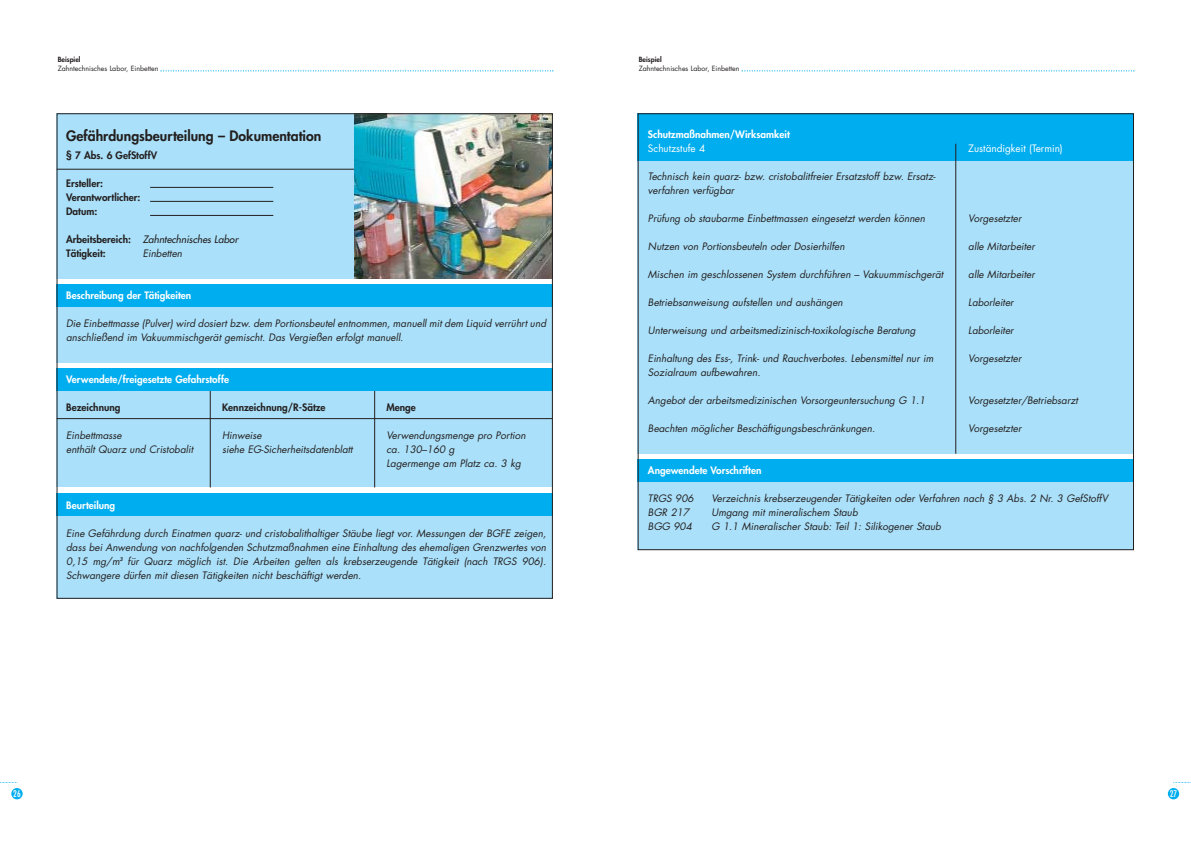
<style>
.page{position:relative;width:1191px;height:842px;background:#fff}
.page>*{position:absolute;margin:0;border:0;box-sizing:border-box;transform-origin:0 0}
.t1{font:800 14px "Futura";color:#231f1f}
.t2{font:italic 10px/14px "Futura";color:#231f1f}
.t3{font:800 10px/14px "Futura";color:#231f1f}
.t4{font:800 10px "Futura";color:#fff}
.t5{font:10px "Futura";color:#fff}
.t6{font:condensed 9px "Futura";color:#fff}
.t7{font:7px "Futura";color:#231f1f}
.t8{font:800 7px "Futura";color:#231f1f}
.s1{font-weight:400;font-style:italic}
</style>
<div class="page">
<svg style="left:1173px;top:782px;width:18px;height:1px"></svg>
<div style="left:1168px;top:788px;width:11px;height:11px;background:#00adef;border-radius:50%"></div>
<svg style="left:0;top:782px;width:18px;height:1px"></svg>
<div style="left:11px;top:788px;width:12px;height:11px;background:#00adef;border-radius:50%"></div>
<div style="left:57px;top:369px;width:496px;height:118px;background:#aae0f9"></div>
<div style="left:57px;top:500px;width:496px;height:99px;background:#aae0f9"></div>
<div style="left:57px;top:289px;width:496px;height:74px;background:#aae0f9"></div>
<div style="left:57px;top:284px;width:496px;height:23px;background:#00adef"></div>
<div style="left:57px;top:368px;width:496px;height:23px;background:#00adef"></div>
<div style="left:57px;top:493px;width:496px;height:23px;background:#00adef"></div>
<div style="left:57px;top:113px;width:496px;height:165px;background:#aae0f9"></div>
<hr style="left:57px;top:169px;width:496px;height:1px;background:#231f1f">
<hr style="left:57px;top:418px;width:496px;height:1px;background:#231f1f">
<hr style="left:210px;top:391px;width:1px;height:96px;background:#231f1f">
<hr style="left:374px;top:391px;width:1px;height:96px;background:#231f1f">
<img style="left:355px;top:115px;width:196px;height:163px">
<hr style="left:150px;top:187px;width:123px;height:1px;background:#231f1f">
<hr style="left:150px;top:201px;width:123px;height:1px;background:#231f1f">
<hr style="left:150px;top:215px;width:123px;height:1px;background:#231f1f">
<div style="left:638px;top:160px;width:496px;height:294px;background:#aae0f9"></div>
<div style="left:638px;top:113px;width:496px;height:48px;background:#00adef"></div>
<div style="left:638px;top:480px;width:496px;height:70px;background:#aae0f9"></div>
<div style="left:638px;top:459px;width:496px;height:23px;background:#00adef"></div>
<hr style="left:955px;top:144px;width:1px;height:310px;background:#231f1f">
<svg style="left:160px;top:70px;width:393px;height:1px"></svg>
<svg style="left:742px;top:70px;width:392px;height:1px"></svg>
<p class="t8" style="left:58px;top:56px;width:24px">Beispiel</p>
<p class="t7" style="left:58px;top:65px;width:102px">Zahntechnisches Labor, Einbetten</p>
<h1 class="t1" style="left:66px;top:129px;width:257px">Gefährdungsbeurteilung – Dokumentation</h1>
<p class="t3" style="left:66px;top:149px;width:92px">§ 7 Abs. 6 GefStoffV</p>
<p class="t3" style="left:66px;top:177px;width:76px">Ersteller:<br>Verantwortlicher:<br>Datum:</p>
<p class="t3" style="left:66px;top:233px;width:174px">Arbeitsbereich: <span class="s1">Zahntechnisches Labor<br></span>Tätigkeit:</p>
<p class="t2" style="left:143px;top:247px;width:41px">Einbetten</p>
<p class="t4" style="left:66px;top:290px;width:127px">Beschreibung der Tätigkeiten</p>
<p class="t2" style="left:66px;top:317px;width:481px">Die Einbettmasse (Pulver) wird dosiert bzw. dem Portionsbeutel entnommen, manuell mit dem Liquid verrührt und anschließend im Vakuummischgerät gemischt. Das Vergießen erfolgt manuell.</p>
<p class="t4" style="left:66px;top:374px;width:164px">Verwendete/freigesetzte Gefahrstoffe</p>
<p class="t3" style="left:66px;top:401px;width:56px">Bezeichnung</p>
<p class="t3" style="left:222px;top:401px;width:105px">Kennzeichnung/R-Sätze</p>
<p class="t3" style="left:387px;top:401px;width:31px">Menge</p>
<p class="t2" style="left:66px;top:429px;width:57px">Einbettmasse</p>
<p class="t2" style="left:222px;top:429px;width:41px">Hinweise</p>
<p class="t2" style="left:386px;top:429px;width:141px">Verwendungsmenge pro Portion</p>
<p class="t2" style="left:66px;top:443px;width:128px">enthält Quarz und Cristobalit</p>
<p class="t2" style="left:222px;top:443px;width:132px">siehe EG-Sicherheitsdatenblatt</p>
<p class="t2" style="left:387px;top:443px;width:136px">ca. 130–160 g<br>Lagermenge am Platz ca. 3 kg</p>
<p class="t4" style="left:66px;top:500px;width:50px">Beurteilung</p>
<p class="t2" style="left:66px;top:527px;width:481px;text-align:justify">Eine Gefährdung durch Einatmen quarz- und cristobalithaltiger Stäube liegt vor. Messungen der BGFE zeigen, dass bei Anwendung von nachfolgenden Schutzmaßnahmen eine Einhaltung des ehemaligen Grenzwertes von 0,15 mg/m<sup>3</sup> für Quarz möglich ist. Die Arbeiten gelten als krebserzeugende Tätigkeit (nach TRGS 906).<br>Schwangere dürfen mit diesen Tätigkeiten nicht beschäftigt werden.</p>
<p class="t8" style="left:639px;top:56px;width:24px">Beispiel</p>
<p class="t7" style="left:639px;top:65px;width:102px">Zahntechnisches Labor, Einbetten</p>
<p class="t4" style="left:648px;top:129px;width:143px">Schutzmaßnahmen/Wirksamkeit</p>
<p class="t5" style="left:648px;top:143px;width:59px">Schutzstufe 4</p>
<p class="t5" style="left:968px;top:143px;width:96px">Zuständigkeit (Termin)</p>
<p class="t2" style="left:648px;top:170px;width:289px">Technisch kein quarz- bzw. cristobalitfreier Ersatzstoff bzw. Ersatz&shy;verfahren verfügbar</p>
<p class="t2" style="left:648px;top:212px;width:279px">Prüfung ob staubarme Einbettmassen eingesetzt werden können</p>
<p class="t2" style="left:968px;top:212px;width:55px">Vorgesetzter</p>
<p class="t2" style="left:648px;top:240px;width:198px">Nutzen von Portionsbeuteln oder Dosierhilfen</p>
<p class="t2" style="left:968px;top:240px;width:68px">alle Mitarbeiter</p>
<p class="t2" style="left:648px;top:268px;width:297px">Mischen im geschlossenen System durchführen – Vakuummischgerät</p>
<p class="t2" style="left:968px;top:268px;width:68px">alle Mitarbeiter</p>
<p class="t2" style="left:648px;top:296px;width:196px">Betriebsanweisung aufstellen und aushängen</p>
<p class="t2" style="left:968px;top:296px;width:47px">Laborleiter</p>
<p class="t2" style="left:648px;top:324px;width:269px">Unterweisung und arbeitsmedizinisch-toxikologische Beratung</p>
<p class="t2" style="left:968px;top:324px;width:47px">Laborleiter</p>
<p class="t2" style="left:648px;top:352px;width:287px">Einhaltung des Ess-, Trink- und Rauchverbotes. Lebensmittel nur im</p>
<p class="t2" style="left:968px;top:352px;width:55px">Vorgesetzter</p>
<p class="t2" style="left:648px;top:366px;width:114px">Sozialraum aufbewahren.</p>
<p class="t2" style="left:648px;top:394px;width:279px">Angebot der arbeitsmedizinischen Vorsorgeuntersuchung G 1.1</p>
<p class="t2" style="left:968px;top:394px;width:111px">Vorgesetzter/Betriebsarzt</p>
<p class="t2" style="left:648px;top:422px;width:229px">Beachten möglicher Beschäftigungsbeschränkungen.</p>
<p class="t2" style="left:968px;top:422px;width:55px">Vorgesetzter</p>
<p class="t4" style="left:648px;top:465px;width:115px">Angewendete Vorschriften</p>
<p class="t2" style="left:648px;top:492px;width:47px">TRGS 906</p>
<p class="t2" style="left:711px;top:492px;width:398px">Verzeichnis krebserzeugender Tätigkeiten oder Verfahren nach § 3 Abs. 2 Nr. 3 GefStoffV</p>
<p class="t2" style="left:648px;top:506px;width:43px">BGR 217</p>
<p class="t2" style="left:711px;top:506px;width:148px">Umgang mit mineralischem Staub</p>
<p class="t2" style="left:648px;top:520px;width:45px">BGG 904</p>
<p class="t2" style="left:711px;top:520px;width:231px">G 1.1 Mineralischer Staub: Teil 1: Silikogener Staub</p>
<p class="t6" style="left:13px;top:789px;width:9px">26</p>
<p class="t6" style="left:1170px;top:789px;width:9px">27</p>
</div>
